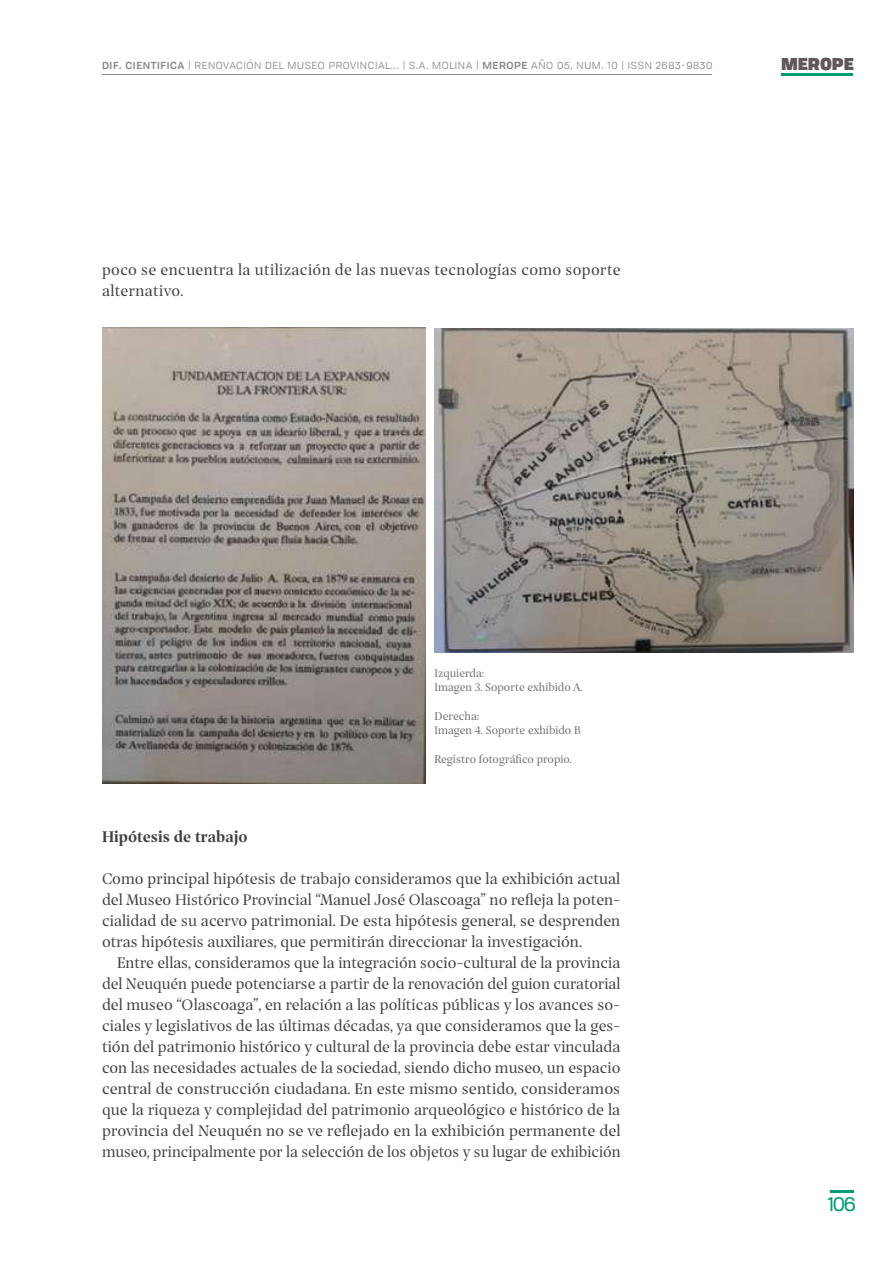
<style>
.page{position:relative;width:893px;height:1263px;background:#fff}
.page>*{position:absolute;margin:0;border:0;box-sizing:border-box;transform-origin:0 0}
.t1{font:19.5px "Tofino Personal";color:#009c77}
.t2{font:16.5px/21px "Prospectus M";color:#404040;text-align:justify}
.t3{font:16.5px/21px "Prospectus M";letter-spacing:.02em;color:#404040}
.t4{font:700 16.5px "Prospectus M";color:#404040}
.t5{font:900 16.5px "Tofino Personal";color:#62575b}
.t6{font:12px/14.4px "Prospectus M";color:#706f6f}
.t7{font:12px "Tofino Personal";letter-spacing:.05em;color:#878787}
.s1{font-weight:500}
</style>
<div class="page">
<hr style="left:830px;top:1190px;width:24px;height:2px;background:#009c77">
<hr style="left:782px;top:73px;width:71px;height:2px;background:#009c77">
<hr style="left:102px;top:74px;width:609px;height:1px;background:#878787">
<img style="left:102px;top:328px;width:324px;height:456px">
<img style="left:434px;top:328px;width:420px;height:325px">
<p class="t7" style="left:102px;top:56px;width:612px"><span class="s1">DIF. CIENTIFICA</span> | RENOVACIÓN DEL MUSEO PROVINCIAL... | S.A. MOLINA | <span class="s1">MEROPE</span> AÑO 05, NUM. 10 | ISSN 2683-9830</p>
<p class="t5" style="left:781px;top:49px;width:74px">MEROPE</p>
<p class="t3" style="left:102px;top:259px;width:520px">poco se encuentra la utilización de las nuevas tecnologías como soporte alternativo.</p>
<p class="t6" style="left:434px;top:665px;width:150px">Izquierda:<br>Imagen 3. Soporte exhibido A.</p>
<p class="t6" style="left:434px;top:708px;width:148px">Derecha:<br>Imagen 4. Soporte exhibido B</p>
<p class="t6" style="left:434px;top:751px;width:139px">Registro fotográfico propio.</p>
<p class="t4" style="left:102px;top:824px;width:147px">Hipótesis de trabajo</p>
<p class="t2" style="left:102px;top:868px;width:520px">Como principal hipótesis de trabajo consideramos que la exhibición actual del Museo Histórico Provincial “Manuel José Olascoaga” no refleja la poten&shy;cialidad de su acervo patrimonial. De esta hipótesis general, se desprenden otras hipótesis auxiliares, que permitirán direccionar la investigación.</p>
<p class="t2" style="left:102px;top:952px;width:520px;text-indent:15px">Entre ellas, consideramos que la integración socio-cultural de la provincia del Neuquén puede potenciarse a partir de la renovación del guion curatorial del museo “Olascoaga”, en relación a las políticas públicas y los avances so&shy;ciales y legislativos de las últimas décadas, ya que consideramos que la ges&shy;tión del patrimonio histórico y cultural de la provincia debe estar vinculada con las necesidades actuales de la sociedad, siendo dicho museo, un espacio central de construcción ciudadana. En este mismo sentido, consideramos que la riqueza y complejidad del patrimonio arqueológico e histórico de la provincia del Neuquén no se ve reflejado en la exhibición permanente del museo, principalmente por la selección de los objetos y su lugar de exhibición</p>
<p class="t1" style="left:828px;top:1189px;width:29px">106</p>
</div>
